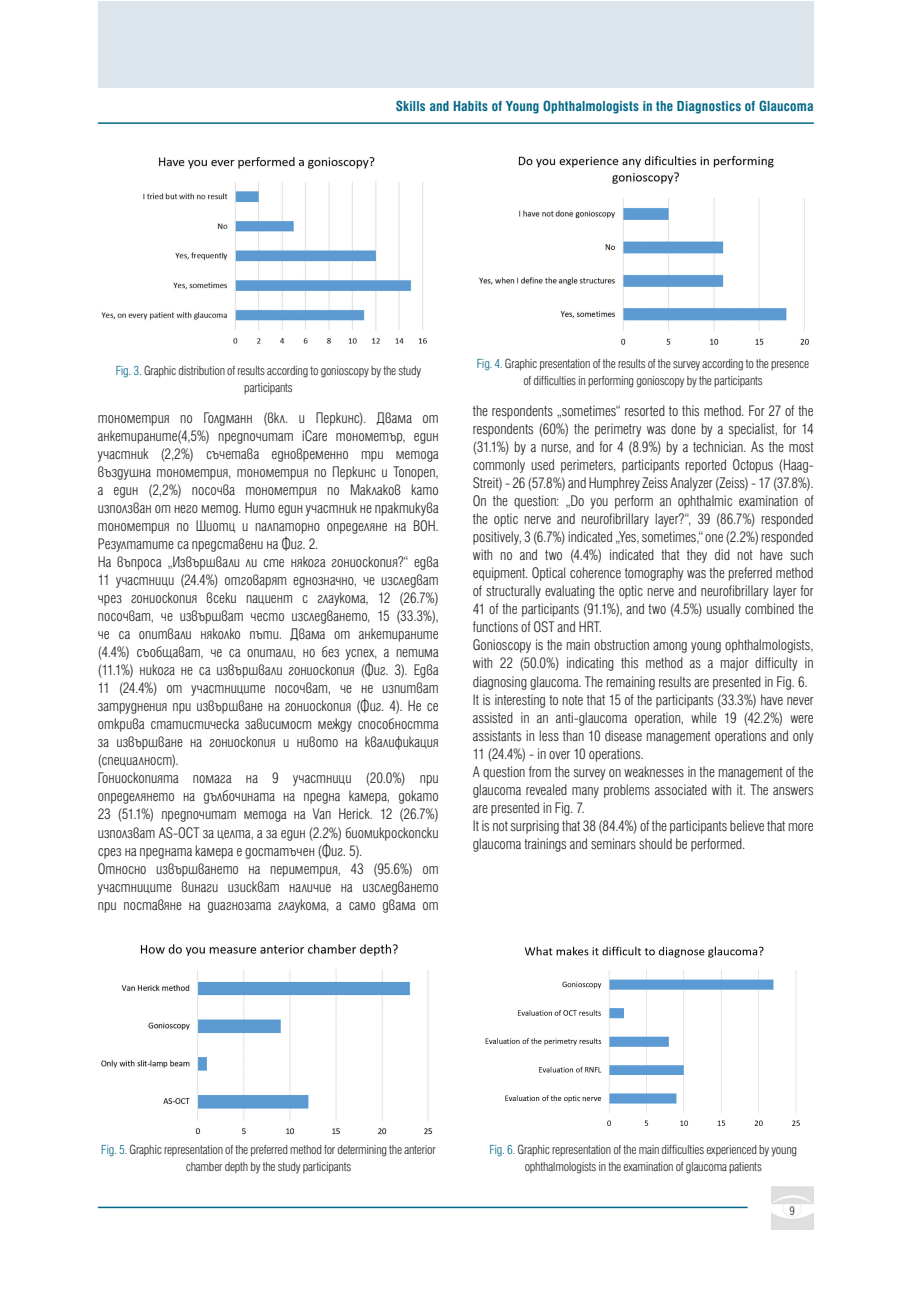
<style>
.page{position:relative;width:915px;height:1306px;background:#fff}
.page>*{position:absolute;margin:0;border:0;box-sizing:border-box;transform-origin:0 0}
.t1{font:300 condensed 16.5px/18px "Helen Bg";letter-spacing:-.005em;color:#231f20}
.t2{font:700 condensed 15.75px "Helen Bg";letter-spacing:.015em;color:#016785}
.t3{font:300 condensed 14.25px/17.1px "Helen Bg";letter-spacing:-.015em;color:#231f20;text-align:center}
.t4{font:300 condensed 13.5px "Helen Bg";color:#231f20}
.s1{color:#016785}
</style>
<div class="page">
<img style="left:771px;top:1186px;width:42px;height:42px">
<div style="left:98px;top:1px;width:715px;height:87px;background:#dce5ec"></div>
<hr style="left:98px;top:1206px;width:649px;height:2px;background:#016785">
<hr style="left:98px;top:122px;width:715px;height:2px;background:#016785">
<img style="left:101px;top:157px;width:326px;height:187px">
<img style="left:479px;top:155px;width:330px;height:190px">
<img style="left:101px;top:944px;width:332px;height:191px">
<img style="left:485px;top:946px;width:315px;height:180px">
<p class="t2" style="left:395px;top:97px;width:419px">Skills and Habits of Young Ophthalmologists in the Diagnostics of Glaucoma</p>
<p class="t3" style="left:116px;top:361px;width:307px"><span class="s1">Fig. 3.</span> Graphic distribution of results according to gonioscopy by the study participants</p>
<p class="t3" style="left:476px;top:354px;width:334px"><span class="s1">Fig. 4.</span> Graphic presentation of the results of the survey according to the presence of difficulties in performing gonioscopy by the participants</p>
<p class="t1" style="left:98px;top:409px;width:342px">тонометрия по Голдманн (вкл. и Перкинс). Двама от анкетираните(4,5%) предпочитат iCare тонометър, един участник (2,2%) съчетава едновременно три метода въздушна тонометрия, тонометрия по Перкинс и Tonopen, а един (2,2%) посочва тонометрия по Маклаков като използван от него метод. Нито един участник не практикува тонометрия по Шиотц и палпаторно определяне на ВОН.<br>Резултатите са представени на Фиг. 2.<br>На въпроса „Извършвали ли сте някога гониоскопия?“ едва 11 участници (24.4%) отговарят еднозначно, че изследват чрез гониоскопия всеки пациент с глаукома, 12 (26.7%) посочват, че извършват често изследването, 15 (33.3%), че са опитвали няколко пъти. Двама от анкетираните (4.4%) съобщават, че са опитали, но без успех, а петима (11.1%) никога не са извършвали гониоскопия (Фиг. 3). Едва 11 (24.4%) от участниците посочват, че не изпитват затруднения при извършване на гониоскопия (Фиг. 4). Не се открива статистическа зависимост между способността за извършване на гониоскопия и нивото на квалификация (специалност).<br>Гониоскопията помага на 9 участници (20.0%) при определянето на дълбочината на предна камера, докато 23 (51.1%) предпочитат метода на Van Herick. 12 (26.7%) използват AS-OCT за целта, а за един (2.2%) биомикроскопски срез на предната камера е достатъчен (Фиг. 5).<br>Относно извършването на периметрия, 43 (95.6%) от участниците винаги изискват наличие на изследването при поставяне на диагнозата глаукома, а само двама от</p>
<p class="t1" style="left:472px;top:402px;width:342px">the respondents „sometimes“ resorted to this method. For 27 of the respondents (60%) the perimetry was done by a specialist, for 14 (31.1%) by a nurse, and for 4 (8.9%) by a technician. As the most commonly used perimeters, participants reported Octopus (Haag-Streit) - 26 (57.8%) and Humphrey Zeiss Analyzer (Zeiss) - 17 (37.8%).<br>On the question: „Do you perform an ophthalmic examination of the optic nerve and neurofibrillary layer?“, 39 (86.7%) responded positively, 3 (6.7%) indicated „Yes, sometimes,“ one (2.2%) responded with no and two (4.4%) indicated that they did not have such equipment. Optical coherence tomography was the preferred method of structurally evaluating the optic nerve and neurofibrillary layer for 41 of the participants (91.1%), and two (4.5%) usually combined the functions of OST and HRT.<br>Gonioscopy is the main obstruction among young ophthalmologists, with 22 (50.0%) indicating this method as a major difficulty in diagnosing glaucoma. The remaining results are presented in Fig. 6.<br>It is interesting to note that 15 of the participants (33.3%) have never assisted in an anti-glaucoma operation, while 19 (42.2%) were assistants in less than 10 disease management operations and only 11 (24.4%) - in over 10 operations.<br>A question from the survey on weaknesses in the management of the glaucoma revealed many problems associated with it. The answers are presented in Fig. 7.<br>It is not surprising that 38 (84.4%) of the participants believe that more glaucoma trainings and seminars should be performed.</p>
<p class="t3" style="left:101px;top:1140px;width:336px"><span class="s1">Fig. 5.</span> Graphic representation of the preferred method for determining the anterior chamber depth by the study participants</p>
<p class="t3" style="left:489px;top:1140px;width:309px"><span class="s1">Fig. 6.</span> Graphic representation of the main difficulties experienced by young ophthalmologists in the examination of glaucoma patients</p>
<p class="t4" style="left:789px;top:1202px;width:7px">9</p>
</div>
